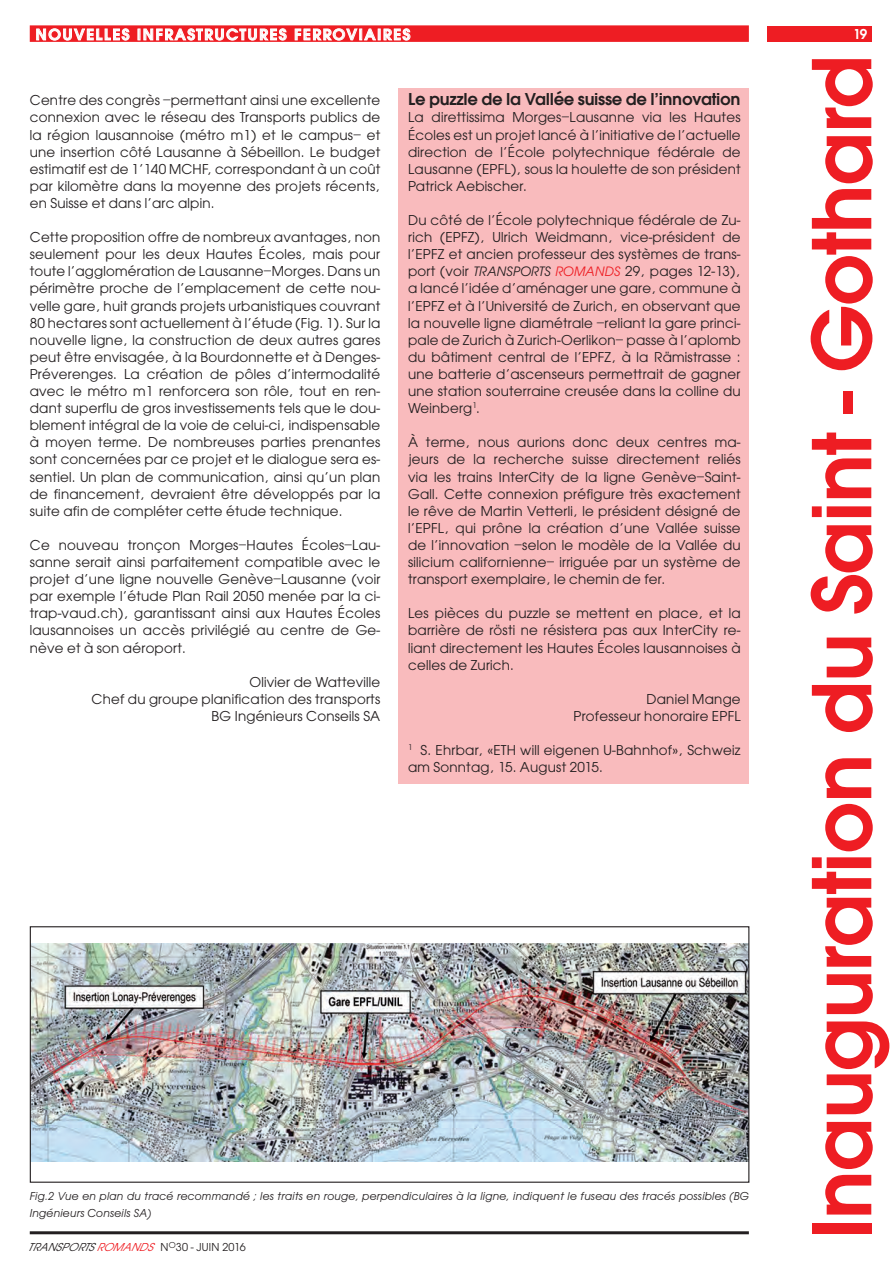
<style>
.page{position:relative;width:893px;height:1263px;background:#fff}
.page>*{position:absolute;margin:0;border:0;box-sizing:border-box;transform-origin:0 0}
.t1{font:89.25px "AV Garde Bld";letter-spacing:-.025em;color:#ee1d23}
.titres_12{font:18px "AV Garde Bld";letter-spacing:-.02em;color:#231f20}
.Titre_Rubrique{font:16.5px "AV Garde Bld";letter-spacing:.1em;color:#fff}
.texte_10{font:15px/17.1px "AV Garde";letter-spacing:.015em;color:#231f20;text-align:justify}
.t2{font:15px "AV Garde Bld";color:#fff}
.legendes_photos{font:12px/17.1px "AV Garde Itlic";letter-spacing:.02em;color:#231f20}
.t3{font:12px "AV Garde";color:#231f20}
.s1{font-family:"AV Garde Itlic";font-size:14.25px}
.s2{font-family:"AV Garde Itlic";font-size:14.25px;color:#ee1d23}
.s3{font-style:italic}
.s4{font-style:italic;color:#ee1d23}
</style>
<div class="page">
<div style="left:30px;top:25px;width:719px;height:17px;background:#ee1d23"></div>
<hr style="left:30px;top:1231px;width:719px;height:3px;background:#231f20">
<div style="left:767px;top:26px;width:105px;height:15px;background:#ee1d23"></div>
<div style="left:398px;top:88px;width:351px;height:696px;background:#f9bbbd"></div>
<svg style="left:36px;top:28px;width:94px;height:13px"></svg>
<svg style="left:138px;top:28px;width:149px;height:13px"></svg>
<svg style="left:294px;top:28px;width:117px;height:13px"></svg>
<img style="left:32px;top:943px;width:715px;height:218px">
<div style="left:30px;top:926px;width:719px;height:257px;border:1px solid #231f20"></div>
<p class="Titre_Rubrique" style="left:36px;top:23px;width:376px">NOUVELLES INFRASTRUCTURES FERROVIAIRES</p>
<p class="texte_10" style="left:30px;top:93px;width:352px">Centre des congrès –permettant ainsi une excellente connexion avec le réseau des Transports publics de la région lausannoise (métro m1) et le campus– et une insertion côté Lausanne à Sébeillon. Le budget estimatif est de 1’140 MCHF, correspondant à un coût par kilomètre dans la moyenne des projets récents, en Suisse et dans l’arc alpin.</p>
<p class="texte_10" style="left:30px;top:230px;width:352px">Cette proposition offre de nombreux avantages, non seulement pour les deux Hautes Écoles, mais pour toute l’agglomération de Lausanne–Morges. Dans un périmètre proche de l’emplacement de cette nou&shy;velle gare, huit grands projets urbanistiques couvrant 80 hectares sont actuellement à l’étude (Fig. 1). Sur la nouvelle ligne, la construction de deux autres gares peut être envisagée, à la Bourdonnette et à Denges-Préverenges. La création de pôles d’intermodalité avec le métro m1 renforcera son rôle, tout en ren&shy;dant superflu de gros investissements tels que le dou&shy;blement intégral de la voie de celui-ci, indispensable à moyen terme. De nombreuses parties prenantes sont concernées par ce projet et le dialogue sera es&shy;sentiel. Un plan de communication, ainsi qu’un plan de financement, devraient être développés par la suite afin de compléter cette étude technique.</p>
<p class="texte_10" style="left:30px;top:538px;width:352px">Ce nouveau tronçon Morges–Hautes Écoles–Lau&shy;sanne serait ainsi parfaitement compatible avec le projet d’une ligne nouvelle Genève–Lausanne (voir par exemple l’étude Plan Rail 2050 menée par la ci&shy;trap-vaud.ch), garantissant ainsi aux Hautes Écoles lausannoises un accès privilégié au centre de Ge&shy;nève et à son aéroport.</p>
<p class="texte_10" style="left:249px;top:674px;width:132px">Olivier de Watteville</p>
<p class="texte_10" style="left:92px;top:692px;width:290px">Chef du groupe planification des transports</p>
<p class="texte_10" style="left:212px;top:709px;width:170px">BG Ingénieurs Conseils SA</p>
<p class="titres_12" style="left:408px;top:87px;width:334px">Le puzzle de la Vallée suisse de l’innovation</p>
<p class="texte_10" style="left:408px;top:110px;width:334px">La direttissima Morges–Lausanne via les Hautes Écoles est un projet lancé à l’initiative de l’actuelle direction de l’École polytechnique fédérale de Lausanne (EPFL), sous la houlette de son président Patrick Aebischer.</p>
<p class="texte_10" style="left:408px;top:213px;width:334px">Du côté de l’École polytechnique fédérale de Zu&shy;rich (EPFZ), Ulrich Weidmann, vice-président de l’EPFZ et ancien professeur des systèmes de trans&shy;port (voir <span class="s1">TRANSPORTS</span> <span class="s2">ROMANDS</span> 29, pages 12-13), a lancé l’idée d’aménager une gare, commune à l’EPFZ et à l’Université de Zurich, en observant que la nouvelle ligne diamétrale –reliant la gare princi&shy;pale de Zurich à Zurich-Oerlikon– passe à l’aplomb du bâtiment central de l’EPFZ, à la Rämistrasse : une batterie d’ascenseurs permettrait de gagner une station souterraine creusée dans la colline du Weinberg<sup>1</sup>.</p>
<p class="texte_10" style="left:408px;top:435px;width:334px">À terme, nous aurions donc deux centres ma&shy;jeurs de la recherche suisse directement reliés via les trains InterCity de la ligne Genève–Saint-Gall. Cette connexion préfigure très exactement le rêve de Martin Vetterli, le président désigné de l’EPFL, qui prône la création d’une Vallée suisse de l’innovation –selon le modèle de la Vallée du silicium californienne– irriguée par un système de transport exemplaire, le chemin de fer.</p>
<p class="texte_10" style="left:408px;top:606px;width:334px">Les pièces du puzzle se mettent en place, et la barrière de rösti ne résistera pas aux InterCity re&shy;liant directement les Hautes Écoles lausannoises à celles de Zurich.</p>
<p class="texte_10" style="left:646px;top:692px;width:96px">Daniel Mange</p>
<p class="texte_10" style="left:573px;top:709px;width:169px">Professeur honoraire EPFL</p>
<p class="texte_10" style="left:408px;top:743px;width:334px"><sup>1</sup> S. Ehrbar, «ETH will eigenen U-Bahnhof», Schweiz am Sonntag, 15. August 2015.</p>
<p class="legendes_photos" style="left:30px;top:1188px;width:721px">Fig.2 Vue en plan du tracé recommandé ; les traits en rouge, perpendiculaires à la ligne, indiquent le fuseau des tracés possibles (BG<br>Ingénieurs Conseils SA)</p>
<p class="t3" style="left:28px;top:1239px;width:220px"><span class="s3">TRANSPORTS</span><span class="s4">ROMANDS</span>N <sup>O</sup> 3 0 - J U I N 2 0 1 6</p>
<p class="t2" style="left:853px;top:24px;width:16px">19</p>
<h1 class="t1" style="left:782px;top:1240px;width:1188px;rotate:-90deg">Inauguration du Saint - Gothard</h1>
</div>
